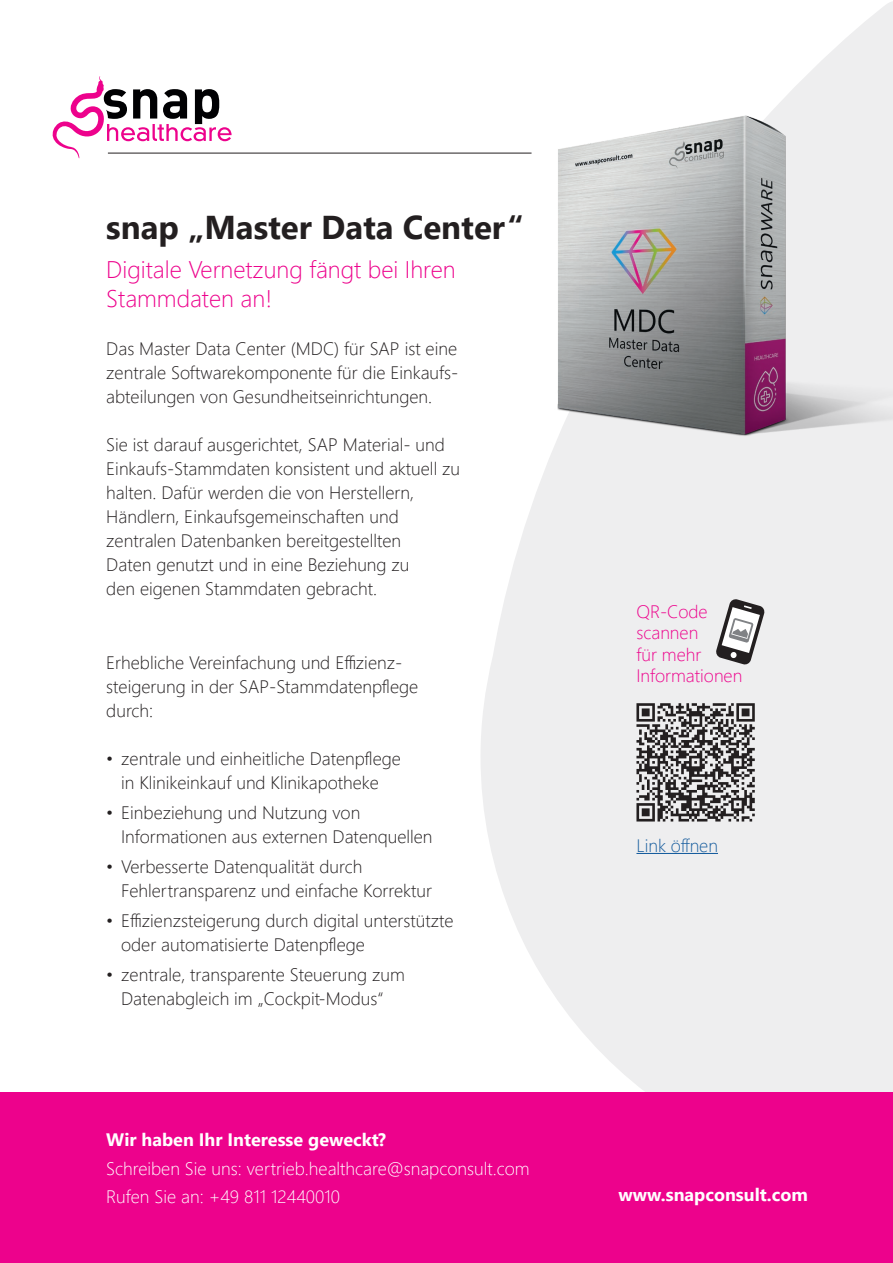
<style>
.page{position:relative;width:893px;height:1263px;background:#fff}
.page>*{position:absolute;margin:0;border:0;box-sizing:border-box;transform-origin:0 0}
.t1{font:700 33px "Segoe UI";color:#231f20}
.t2{font:300 24px/28.8px "Segoe UI";color:#ed028c}
.t3{font:300 18px/24px "Segoe UI";color:#231f20}
.t4{font:300 18px/28.5px "Segoe UI";color:#fff}
.t5{font:700 18px "Segoe UI";color:#fff}
.t6{font:300 18px/21.6px "Segoe UI";color:#ed028c}
.t7{font:300 18px "Segoe UI";color:#175d9e}
</style>
<div class="page">
<svg style="left:480px;top:1px;width:413px;height:1092px;fill:#eeeeef"></svg>
<div style="left:0;top:1093px;width:893px;height:170px;background:#ed028c"></div>
<svg style="left:715px;top:598px;width:50px;height:67px"></svg>
<svg style="left:52px;top:76px;width:180px;height:82px"></svg>
<hr style="left:108px;top:153px;width:423px;height:1px;background:#231f20">
<img style="left:535px;top:71px;width:358px;height:387px">
<svg style="left:636px;top:703px;width:119px;height:118px;background:#878586"></svg>
<hr style="left:636px;top:853px;width:82px;height:1px;background:#175d9e">
<h1 class="t1" style="left:106px;top:196px;width:419px">snap „Master Data Center“</h1>
<h2 class="t2" style="left:106px;top:253px;width:351px">Digitale Vernetzung fängt bei Ihren<br>Stammdaten an!</h2>
<p class="t3" style="left:106px;top:335px;width:354px;text-align:justify">Das Master Data Center (MDC) für SAP ist eine zentrale Softwarekomponente für die Einkaufs&shy;abteilungen von Gesundheitseinrichtungen.</p>
<p class="t3" style="left:106px;top:431px;width:355px">Sie ist darauf ausgerichtet, SAP Material- und Einkaufs-Stammdaten konsistent und aktuell zu halten. Dafür werden die von Herstellern, Händlern, Einkaufsgemeinschaften und zentralen Datenbanken bereitgestellten<br>Daten genutzt und in eine Beziehung zu<br>den eigenen Stammdaten gebracht.</p>
<p class="t3" style="left:106px;top:648px;width:313px">Erhebliche Vereinfachung und Effizienz&shy;steigerung in der SAP-Stammdatenpflege durch:</p>
<p class="t3" style="left:106px;top:744px;width:296px;text-align:center">• zentrale und einheitliche Datenpflege in Klinikeinkauf und Klinikapotheke</p>
<p class="t3" style="left:121px;top:798px;width:313px;text-indent:-15px">• Einbeziehung und Nutzung von<br>Informationen aus externen Datenquellen</p>
<p class="t3" style="left:121px;top:852px;width:312px;text-indent:-15px">• Verbesserte Datenqualität durch<br>Fehlertransparenz und einfache Korrektur</p>
<p class="t3" style="left:121px;top:906px;width:334px;text-indent:-15px">• Effizienzsteigerung durch digital unterstützte oder automatisierte Datenpflege</p>
<p class="t3" style="left:106px;top:960px;width:300px;text-align:center">• zentrale, transparente Steuerung zum<br>Datenabgleich im „Cockpit-Modus“</p>
<p class="t5" style="left:106px;top:1123px;width:281px">Wir haben Ihr Interesse geweckt?</p>
<p class="t4" style="left:106px;top:1152px;width:425px">Schreiben Sie uns: vertrieb.healthcare@snapconsult.com<br>Rufen Sie an: +49 811 12440010</p>
<p class="t6" style="left:636px;top:599px;width:107px">QR-Code scannen<br>für mehr<br>Informationen</p>
<p class="t7" style="left:636px;top:828px;width:83px">Link öffnen</p>
<p class="t5" style="left:619px;top:1178px;width:191px">www.snapconsult.com</p>
</div>
